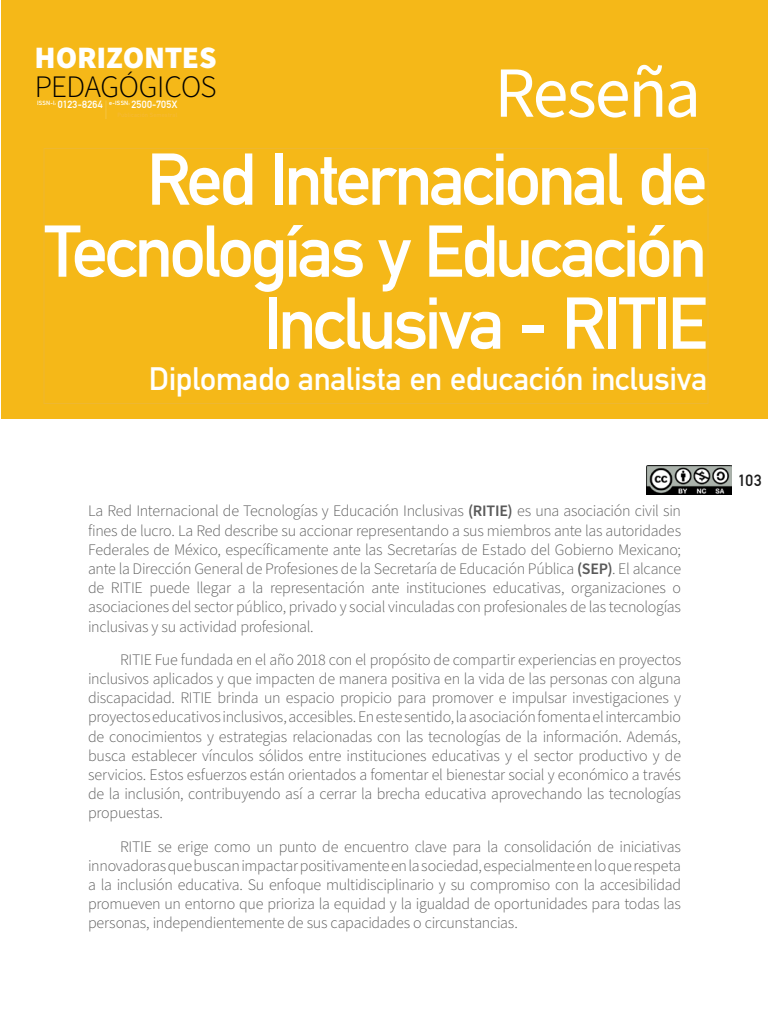
<style>
.page{position:relative;width:768px;height:1024px;background:#fff}
.page>*{position:absolute;margin:0;border:0;box-sizing:border-box;transform-origin:0 0}
.t1{font:700 72px/72px "DIN Alternate";letter-spacing:-.05em;color:#fff;text-align:right}
.t2{font:72px "Source Sans Pro";letter-spacing:-.03em;color:#fff}
.t3{font:700 32px "DIN Alternate";letter-spacing:-.01em;color:#fff}
.t4{font:300 31.2px "Source Sans Pro";letter-spacing:-.015em;color:#000}
.t5{font:900 31.2px "Source Sans Pro";letter-spacing:-.005em;color:#fff}
.t6{font:700 25.7px "DIN Alternate";color:rgb(255 255 255/.4);scale:.2 1}
.t7{font:300 16px/19.2px "Source Sans Pro";letter-spacing:-.015em;color:#5a5a5a;text-align:justify}
.t8{font:700 16px "DIN Alternate";color:#1a1a1a}
.t9{font:700 10.3px "DIN Alternate";letter-spacing:.025em;color:#fff}
.s1{font-weight:600}
</style>
<div class="page">
<div style="left:1px;top:0;width:767px;height:419px;background:#f5b818"></div>
<div style="left:44px;top:148px;width:664px;height:256px;border:1px solid #eeb731"></div>
<img style="left:646px;top:465px;width:86px;height:30px">
<h3 class="t5" style="left:35px;top:37px;width:184px">HORIZONTES</h3>
<h3 class="t4" style="left:35px;top:68px;width:183px">PEDAGÓGICOS</h3>
<p class="t9" style="left:37px;top:97px;width:67px"><sup>ISSN-l:</sup> 0123-8264</p>
<h3 class="t6" style="left:105px;top:91px;width:7px">|</h3>
<p class="t9" style="left:109px;top:97px;width:70px"><sup>e-ISSN:</sup> 2500-705X</p>
<h1 class="t1" style="left:44px;top:139px;width:665px">Red Internacional de<br>Tecnologías y Educación<br>Inclusiva - RITIE</h1>
<h2 class="t3" style="left:149px;top:354px;width:560px">Diplomado analista en educación inclusiva</h2>
<h1 class="t2" style="left:494px;top:45px;width:208px">Reseña</h1>
<p class="t7" style="left:88px;top:502px;width:595px">La Red Internacional de Tecnologías y Educación Inclusivas <span class="s1">(RITIE)</span> es una asociación civil sin fines de lucro. La Red describe su accionar representando a sus miembros ante las autoridades Federales de México, específicamente ante las Secretarías de Estado del Gobierno Mexicano; ante la Dirección General de Profesiones de la Secretaría de Educación Pública <span class="s1">(SEP)</span>. El alcance de RITIE puede llegar a la representación ante instituciones educativas, organizaciones o asociaciones del sector público, privado y social vinculadas con profesionales de las tecnologías inclusivas y su actividad profesional.</p>
<p class="t7" style="left:88px;top:650px;width:595px;text-indent:32px">RITIE Fue fundada en el año 2018 con el propósito de compartir experiencias en proyectos inclusivos aplicados y que impacten de manera positiva en la vida de las personas con alguna discapacidad. RITIE brinda un espacio propicio para promover e impulsar investigaciones y proyectos educativos inclusivos, accesibles. En este sentido, la asociación fomenta el intercambio de conocimientos y estrategias relacionadas con las tecnologías de la información. Además, busca establecer vínculos sólidos entre instituciones educativas y el sector productivo y de servicios. Estos esfuerzos están orientados a fomentar el bienestar social y económico a través de la inclusión, contribuyendo así a cerrar la brecha educativa aprovechando las tecnologías propuestas.</p>
<p class="t7" style="left:88px;top:837px;width:595px;text-indent:32px">RITIE se erige como un punto de encuentro clave para la consolidación de iniciativas innovadoras que buscan impactar positivamente en la sociedad, especialmente en lo que respeta a la inclusión educativa. Su enfoque multidisciplinario y su compromiso con la accesibilidad promueven un entorno que prioriza la equidad y la igualdad de oportunidades para todas las personas, independientemente de sus capacidades o circunstancias.</p>
<p class="t8" style="left:738px;top:468px;width:25px">103</p>
</div>
